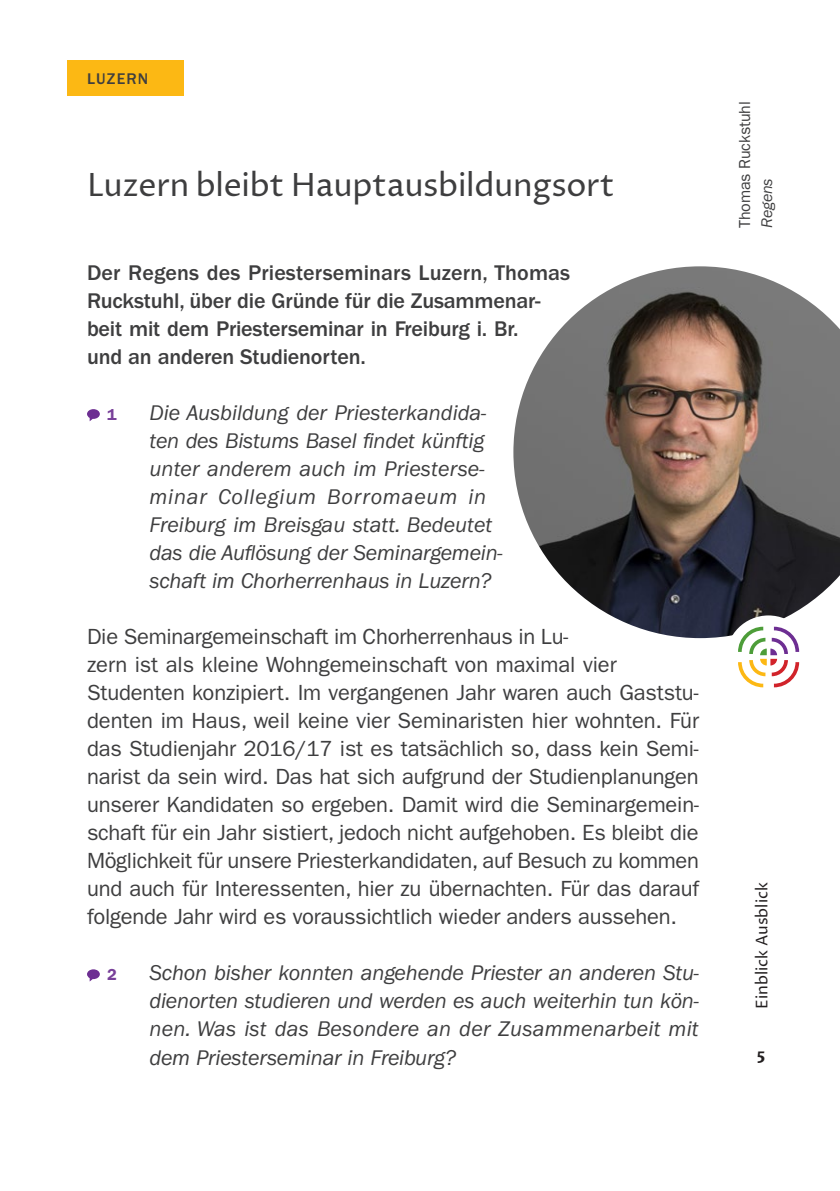
<style>
.page{position:relative;width:840px;height:1191px;background:#fff}
.page>*{position:absolute;margin:0;border:0;box-sizing:border-box;transform-origin:0 0}
.t1{font:32px "Proza Libre";letter-spacing:-.01em;color:#3e3e3f}
.t2{font:22px/28px "ITC Franklin Gothic Std";letter-spacing:-.01em;color:#3e3e3f}
.t3{font:italic 22px/28px "ITC Franklin Gothic Std";color:#3e3e3f}
.t4{font:500 22px/28px "ITC Franklin Gothic Std";letter-spacing:-.01em;color:#3e3e3f}
.t5{font:16px "Proza Libre";color:#231f20}
.t6{font:16px "ITC Franklin Gothic Std";letter-spacing:-.01em;color:#3e3e3f}
.t7{font:500 16px "ITC Franklin Gothic Std";letter-spacing:.075em;color:#3e3e3f}
.t8{font:italic 16px "ITC Franklin Gothic Std";letter-spacing:-.01em;color:#3e3e3f}
.t9{font:600 16px "ITC Franklin Gothic Std";color:#784099}
.t10{font:700 16px "Proza Libre";color:#231f20}
</style>
<div class="page">
<div style="left:67px;top:60px;width:116px;height:36px;background:#fcb814"></div>
<img style="left:513px;top:266px;width:326px;height:372px">
<div style="left:725px;top:615px;width:85px;height:85px;background:#fff;border-radius:50%"></div>
<svg style="left:737px;top:626px;width:61px;height:61px"></svg>
<svg style="left:87px;top:409px;width:13px;height:12px"></svg>
<svg style="left:87px;top:969px;width:13px;height:12px"></svg>
<p class="t7" style="left:87px;top:70px;width:63px">LUZERN</p>
<h1 class="t1" style="left:87px;top:165px;width:529px">Luzern bleibt Hauptausbildungsort</h1>
<p class="t4" style="left:87px;top:259px;width:484px">Der Regens des Priesterseminars Luzern, Thomas Ruckstuhl, über die Gründe für die Zusammenar&shy;beit mit dem Priesterseminar in Freiburg i. Br.<br>und an anderen Studienorten.</p>
<p class="t9" style="left:107px;top:405px;width:11px">1</p>
<p class="t3" style="left:149px;top:399px;width:354px">Die Ausbildung der Priesterkandida&shy;ten des Bistums Basel findet künftig unter anderem auch im Priesterse&shy;minar Collegium Borromaeum in Freiburg im Breisgau statt. Bedeutet das die Auflösung der Seminargemein&shy;schaft im Chorherrenhaus in Luzern?</p>
<p class="t2" style="left:87px;top:623px;width:613px">Die Seminargemeinschaft im Chorherrenhaus in Lu-<br>zern ist als kleine Wohngemeinschaft von maximal vier Studenten konzipiert. Im vergangenen Jahr waren auch Gaststu&shy;denten im Haus, weil keine vier Seminaristen hier wohnten. Für das Studienjahr 2016/17 ist es tatsächlich so, dass kein Semi&shy;narist da sein wird. Das hat sich aufgrund der Studienplanungen unserer Kandidaten so ergeben. Damit wird die Seminargemein&shy;schaft für ein Jahr sistiert, jedoch nicht aufgehoben. Es bleibt die Möglichkeit für unsere Priesterkandidaten, auf Besuch zu kommen und auch für Interessenten, hier zu übernachten. Für das darauf folgende Jahr wird es voraussichtlich wieder anders aussehen.</p>
<p class="t3" style="left:149px;top:959px;width:550px;text-align:justify">Schon bisher konnten angehende Priester an anderen Stu&shy;dienorten studieren und werden es auch weiterhin tun kön&shy;nen. Was ist das Besondere an der Zusammenarbeit mit dem Priesterseminar in Freiburg?</p>
<p class="t9" style="left:107px;top:965px;width:11px">2</p>
<p class="t6" style="left:735px;top:228px;width:128px;rotate:-90deg">Thomas Ruckstuhl</p>
<p class="t8" style="left:757px;top:228px;width:51px;rotate:-90deg">Regens</p>
<p class="t5" style="left:751px;top:1009px;width:129px;rotate:-90deg">Einblick Ausblick</p>
<p class="t10" style="left:756px;top:1047px;width:10px">5</p>
</div>
